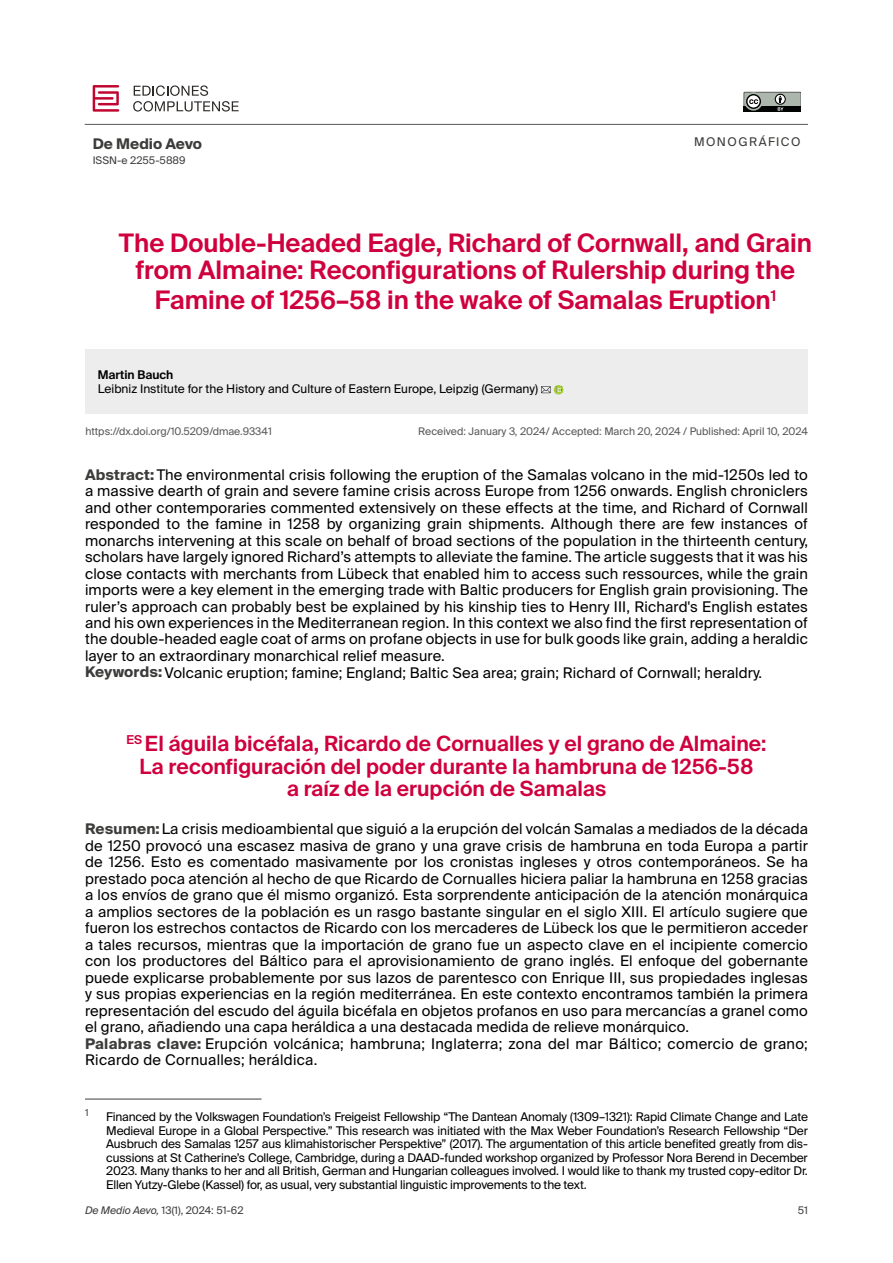
<style>
.page{position:relative;width:893px;height:1263px;background:#fff}
.page>*{position:absolute;margin:0;border:0;box-sizing:border-box;transform-origin:0 0}
.t1{font:600 25.5px/27px "Suisse Intl";color:#cf003d;text-align:center}
.t2{font:600 21px/22.5px "Suisse Intl";color:#cf003d;text-align:center}
.t3{font:14.7px/16.5px "Suisse Intl";letter-spacing:.01em;color:#000}
.t4{font:700 14.7px "Suisse Intl";color:#3c3c3b}
.t5{font:12px/13.5px "Suisse Intl";letter-spacing:-.005em;color:#000;text-align:justify}
.t6{font:12px "Suisse Intl";letter-spacing:.12em;color:#3c3c3b}
.t7{font:600 12px "Suisse Intl";color:#000}
.t8{font:10.5px "Suisse Intl";color:#575756}
.t9{font:10.5px "Suisse Intl";color:#3c3c3b}
.t10{font:9.6px "Suisse Intl";color:#3c3c3b}
.s1{font-weight:700;color:#3c3c3b}
.s2{font-style:italic}
</style>
<div class="page">
<hr style="left:85px;top:1099px;width:176px;height:1px;background:#3c3c3b">
<hr style="left:85px;top:124px;width:723px;height:1px;background:#575756">
<svg style="left:744px;top:92px;width:56px;height:19px"></svg>
<svg style="left:93px;top:85px;width:26px;height:26px"></svg>
<svg style="left:133px;top:85px;width:106px;height:26px"></svg>
<div style="left:85px;top:349px;width:723px;height:65px;background:#ededed"></div>
<svg style="left:541px;top:385px;width:22px;height:9px"></svg>
<p class="t4" style="left:93px;top:135px;width:111px">De Medio Aevo</p>
<p class="t9" style="left:93px;top:154px;width:94px">ISSN-e 2255-5889</p>
<p class="t6" style="left:694px;top:135px;width:108px">MONOGRÁFICO</p>
<h1 class="t1" style="left:119px;top:229px;width:695px">The Double-Headed Eagle, Richard of Cornwall, and Grain from Almaine: Reconfigurations of Rulership during the</h1>
<h1 class="t1" style="left:155px;top:287px;width:623px">Famine of 1256–58 in the wake of Samalas Eruption<sup>1</sup></h1>
<p class="t7" style="left:98px;top:368px;width:77px">Martin Bauch</p>
<p class="t5" style="left:98px;top:382px;width:442px">Leibniz Institute for the History and Culture of Eastern Europe, Leipzig (Germany)</p>
<p class="t8" style="left:85px;top:425px;width:188px">https://dx.doi.org/10.5209/dmae.93341</p>
<p class="t8" style="left:418px;top:425px;width:391px">Received: January 3, 2024/ Accepted: March 20, 2024 / Published: April 10, 2024</p>
<p class="t3" style="left:85px;top:466px;width:724px"><span class="s1">Abstract:</span> The environmental crisis following the eruption of the Samalas volcano in the mid-1250s led to a massive dearth of grain and severe famine crisis across Europe from 1256 onwards. English chroniclers and other contemporaries commented extensively on these effects at the time, and Richard of Cornwall responded to the famine in 1258 by organizing grain shipments. Although there are few instances of monarchs intervening at this scale on behalf of broad sections of the population in the thirteenth century, scholars have largely ignored Richard’s attempts to alleviate the famine. The article suggests that it was his close contacts with merchants from Lübeck that enabled him to access such ressources, while the grain imports were a key element in the emerging trade with Baltic producers for English grain provisioning. The ruler’s approach can probably best be explained by his kinship ties to Henry III, Richard's English estates and his own experiences in the Mediterranean region. In this context we also find the first representation of the double-headed eagle coat of arms on profane objects in use for bulk goods like grain, adding a heraldic layer to an extraordinary monarchical relief measure.<br><span class="s1">Keywords:</span>Volcanic eruption; famine; England; Baltic Sea area; grain; Richard of Cornwall; heraldry.</p>
<h2 class="t2" style="left:126px;top:733px;width:642px"><sup>ES</sup> El águila bicéfala, Ricardo de Cornualles y el grano de Almaine:<br>La reconfiguración del poder durante la hambruna de 1256-58<br>a raíz de la erupción de Samalas</h2>
<p class="t3" style="left:85px;top:821px;width:724px"><span class="s1">Resumen:</span>La crisis medioambiental que siguió a la erupción del volcán Samalas a mediados de la década de 1250 provocó una escasez masiva de grano y una grave crisis de hambruna en toda Europa a partir de 1256. Esto es comentado masivamente por los cronistas ingleses y otros contemporáneos. Se ha prestado poca atención al hecho de que Ricardo de Cornualles hiciera paliar la hambruna en 1258 gracias a los envíos de grano que él mismo organizó. Esta sorprendente anticipación de la atención monárquica a amplios sectores de la población es un rasgo bastante singular en el siglo XIII. El artículo sugiere que fueron los estrechos contactos de Ricardo con los mercaderes de Lübeck los que le permitieron acceder a tales recursos, mientras que la importación de grano fue un aspecto clave en el incipiente comercio con los productores del Báltico para el aprovisionamiento de grano inglés. El enfoque del gobernante puede explicarse probablemente por sus lazos de parentesco con Enrique III, sus propiedades inglesas y sus propias experiencias en la región mediterránea. En este contexto encontramos también la primera representación del escudo del águila bicéfala en objetos profanos en uso para mercancías a granel como el grano, añadiendo una capa heráldica a una destacada medida de relieve monárquico.<br><span class="s1">Palabras clave:</span> Erupción volcánica; hambruna; Inglaterra; zona del mar Báltico; comercio de grano; Ricardo de Cornualles; heráldica.</p>
<p class="t10" style="left:85px;top:1107px;width:5px">1</p>
<p class="t5" style="left:106px;top:1110px;width:703px">Financed by the Volkswagen Foundation’s Freigeist Fellowship “The Dantean Anomaly (1309–1321): Rapid Climate Change and Late Medieval Europe in a Global Perspective.” This research was initiated with the Max Weber Foundation’s Research Fellowship “Der Ausbruch des Samalas 1257 aus klimahistorischer Perspektive” (2017). The argumentation of this article benefited greatly from dis&shy;cussions at St Catherine’s College, Cambridge, during a DAAD-funded workshop organized by Professor Nora Berend in December 2023. Many thanks to her and all British, German and Hungarian colleagues involved. I would like to thank my trusted copy-editor Dr.<br>Ellen Yutzy-Glebe (Kassel) for, as usual, very substantial linguistic improvements to the text.</p>
<p class="t9" style="left:85px;top:1204px;width:160px"><span class="s2">De Medio Aevo,</span> 13(1), 2024: 51-62</p>
<p class="t9" style="left:798px;top:1204px;width:12px">51</p>
</div>
